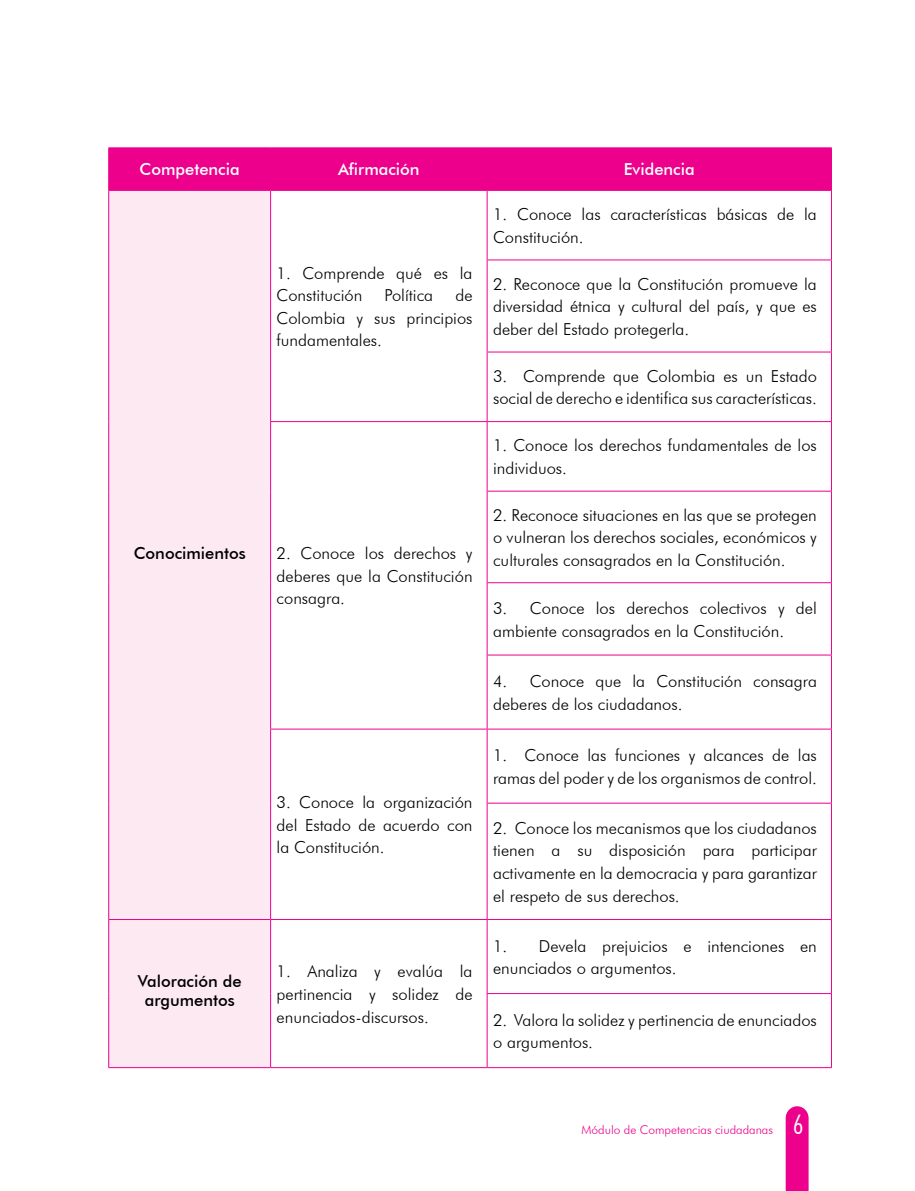
<style>
.page{position:relative;width:915px;height:1191px;background:#fff}
.page>*{position:absolute;margin:0;border:0;box-sizing:border-box;transform-origin:0 0}
.t1{font:300 condensed 27px "Futura BT";color:#fff}
.t2{font:300 16.5px/22.5px "Futura BT";color:#000}
.t3{font:500 16.5px/19.8px "Futura BT";color:#000;text-align:center}
.t4{font:500 16.5px "Futura BT";color:#fff}
.t5{font:300 12px "Futura BT";color:#ec008c}
</style>
<div class="page">
<svg style="left:785px;top:1106px;width:23px;height:85px;background:#ed0f92"></svg>
<div style="left:109px;top:148px;width:721px;height:42px;background:#ec008c"></div>
<div style="left:109px;top:191px;width:161px;height:876px;background:#fde9f1"></div>
<svg style="left:271px;top:352px;width:559px;height:715px"></svg>
<hr style="left:108px;top:147px;width:162px;height:1px;background:#ec008c">
<hr style="left:108px;top:148px;width:1px;height:42px;background:#ec008c">
<hr style="left:270px;top:147px;width:217px;height:1px;background:#ec008c">
<hr style="left:270px;top:148px;width:1px;height:42px;background:#ec008c">
<hr style="left:487px;top:147px;width:344px;height:1px;background:#ec008c">
<hr style="left:486px;top:148px;width:1px;height:42px;background:#ec008c">
<hr style="left:830px;top:148px;width:1px;height:42px;background:#ec008c">
<hr style="left:108px;top:190px;width:162px;height:1px;background:#ec008c">
<hr style="left:108px;top:191px;width:1px;height:69px;background:#ec008c">
<hr style="left:270px;top:190px;width:217px;height:1px;background:#ec008c">
<hr style="left:270px;top:191px;width:1px;height:69px;background:#ec008c">
<hr style="left:487px;top:190px;width:344px;height:1px;background:#ec008c">
<hr style="left:486px;top:191px;width:1px;height:68px;background:#ec008c">
<hr style="left:830px;top:191px;width:1px;height:68px;background:#ec008c">
<hr style="left:108px;top:260px;width:1px;height:92px;background:#ec008c">
<hr style="left:270px;top:260px;width:1px;height:92px;background:#ec008c">
<hr style="left:486px;top:259px;width:345px;height:1px;background:#ec008c">
<hr style="left:486px;top:260px;width:1px;height:92px;background:#ec008c">
<hr style="left:830px;top:260px;width:1px;height:92px;background:#ec008c">
<hr style="left:108px;top:352px;width:1px;height:69px;background:#ec008c">
<hr style="left:270px;top:352px;width:1px;height:69px;background:#ec008c">
<hr style="left:486px;top:352px;width:345px;height:1px;background:#ec008c">
<hr style="left:486px;top:352px;width:1px;height:69px;background:#ec008c">
<hr style="left:830px;top:352px;width:1px;height:69px;background:#ec008c">
<hr style="left:108px;top:421px;width:1px;height:70px;background:#ec008c">
<hr style="left:270px;top:421px;width:217px;height:1px;background:#ec008c">
<hr style="left:270px;top:422px;width:1px;height:69px;background:#ec008c">
<hr style="left:487px;top:421px;width:344px;height:1px;background:#ec008c">
<hr style="left:486px;top:422px;width:1px;height:69px;background:#ec008c">
<hr style="left:830px;top:422px;width:1px;height:69px;background:#ec008c">
<hr style="left:108px;top:491px;width:1px;height:92px;background:#ec008c">
<hr style="left:270px;top:491px;width:1px;height:92px;background:#ec008c">
<hr style="left:486px;top:491px;width:345px;height:1px;background:#ec008c">
<hr style="left:486px;top:491px;width:1px;height:91px;background:#ec008c">
<hr style="left:830px;top:491px;width:1px;height:91px;background:#ec008c">
<hr style="left:108px;top:583px;width:1px;height:72px;background:#ec008c">
<hr style="left:270px;top:583px;width:1px;height:72px;background:#ec008c">
<hr style="left:486px;top:582px;width:345px;height:1px;background:#ec008c">
<hr style="left:486px;top:583px;width:1px;height:71px;background:#ec008c">
<hr style="left:830px;top:583px;width:1px;height:71px;background:#ec008c">
<hr style="left:108px;top:655px;width:1px;height:74px;background:#ec008c">
<hr style="left:270px;top:655px;width:1px;height:73px;background:#ec008c">
<hr style="left:486px;top:654px;width:345px;height:1px;background:#ec008c">
<hr style="left:486px;top:655px;width:1px;height:73px;background:#ec008c">
<hr style="left:830px;top:655px;width:1px;height:73px;background:#ec008c">
<hr style="left:108px;top:729px;width:1px;height:74px;background:#ec008c">
<hr style="left:270px;top:728px;width:217px;height:1px;background:#ec008c">
<hr style="left:270px;top:729px;width:1px;height:74px;background:#ec008c">
<hr style="left:487px;top:728px;width:344px;height:1px;background:#ec008c">
<hr style="left:486px;top:729px;width:1px;height:73px;background:#ec008c">
<hr style="left:830px;top:729px;width:1px;height:73px;background:#ec008c">
<hr style="left:108px;top:803px;width:1px;height:116px;background:#ec008c">
<hr style="left:270px;top:803px;width:1px;height:116px;background:#ec008c">
<hr style="left:486px;top:802px;width:345px;height:1px;background:#ec008c">
<hr style="left:486px;top:803px;width:1px;height:116px;background:#ec008c">
<hr style="left:830px;top:803px;width:1px;height:116px;background:#ec008c">
<hr style="left:108px;top:919px;width:162px;height:1px;background:#ec008c">
<hr style="left:108px;top:920px;width:1px;height:73px;background:#ec008c">
<hr style="left:270px;top:919px;width:217px;height:1px;background:#ec008c">
<hr style="left:270px;top:920px;width:1px;height:73px;background:#ec008c">
<hr style="left:487px;top:919px;width:344px;height:1px;background:#ec008c">
<hr style="left:486px;top:920px;width:1px;height:73px;background:#ec008c">
<hr style="left:830px;top:920px;width:1px;height:73px;background:#ec008c">
<hr style="left:108px;top:993px;width:1px;height:74px;background:#ec008c">
<hr style="left:270px;top:993px;width:1px;height:74px;background:#ec008c">
<hr style="left:486px;top:993px;width:345px;height:1px;background:#ec008c">
<hr style="left:486px;top:994px;width:1px;height:73px;background:#ec008c">
<hr style="left:830px;top:994px;width:1px;height:73px;background:#ec008c">
<hr style="left:108px;top:1067px;width:162px;height:1px;background:#ec008c">
<hr style="left:270px;top:1067px;width:217px;height:1px;background:#ec008c">
<hr style="left:487px;top:1067px;width:344px;height:1px;background:#ec008c">
<p class="t4" style="left:139px;top:159px;width:102px">Competencia</p>
<p class="t4" style="left:338px;top:159px;width:83px">Afirmación</p>
<p class="t4" style="left:623px;top:159px;width:72px">Evidencia</p>
<p class="t3" style="left:134px;top:543px;width:114px">Conocimientos</p>
<p class="t3" style="left:138px;top:970px;width:105px">Valoración de argumentos</p>
<p class="t2" style="left:276px;top:261px;width:197px">1. Comprende qué es la<br>Constitución</p>
<p class="t2" style="left:276px;top:284px;width:197px;text-align:justify;text-indent:179px">de Colombia y sus principios fundamentales.</p>
<p class="t2" style="left:384px;top:284px;width:50px">Política</p>
<p class="t2" style="left:276px;top:542px;width:197px;text-align:justify">2. Conoce los derechos y deberes que la Constitución consagra.</p>
<p class="t2" style="left:276px;top:791px;width:197px;text-align:justify">3. Conoce la organización del Estado de acuerdo con la Constitución.</p>
<p class="t2" style="left:276px;top:960px;width:197px;text-align:justify">1. Analiza y evalúa la pertinencia y solidez de enunciados-discursos.</p>
<p class="t2" style="left:493px;top:203px;width:325px">1. Conoce las características básicas de la<br>Constitución.</p>
<p class="t2" style="left:493px;top:272px;width:325px;text-align:justify">2. Reconoce que la Constitución promueve la diversidad étnica y cultural del país, y que es deber del Estado protegerla.</p>
<p class="t2" style="left:493px;top:364px;width:325px">3. Comprende que Colombia es un Estado social de derecho e identifica sus características.</p>
<p class="t2" style="left:493px;top:434px;width:325px">1. Conoce los derechos fundamentales de los individuos.</p>
<p class="t2" style="left:493px;top:503px;width:325px;text-align:justify">2. Reconoce situaciones en las que se protegen o vulneran los derechos sociales, económicos y culturales consagrados en la Constitución.</p>
<p class="t2" style="left:493px;top:597px;width:325px">3. Conoce los derechos colectivos y del ambiente consagrados en la Constitución.</p>
<p class="t2" style="left:493px;top:670px;width:325px">4. Conoce que la Constitución consagra deberes de los ciudadanos.</p>
<p class="t2" style="left:493px;top:744px;width:325px">1. Conoce las funciones y alcances de las ramas del poder y de los organismos de control.</p>
<p class="t2" style="left:493px;top:816px;width:325px;text-align:justify">2. Conoce los mecanismos que los ciudadanos tienen a su disposición para participar activamente en la democracia y para garantizar el respeto de sus derechos.</p>
<p class="t2" style="left:493px;top:934px;width:325px">1. Devela prejuicios e intenciones en enunciados o argumentos.</p>
<p class="t2" style="left:493px;top:1008px;width:325px">2. Valora la solidez y pertinencia de enunciados o argumentos.</p>
<p class="t5" style="left:581px;top:1122px;width:193px">Módulo de Competencias ciudadanas</p>
<h1 class="t1" style="left:792px;top:1108px;width:12px">6</h1>
</div>
